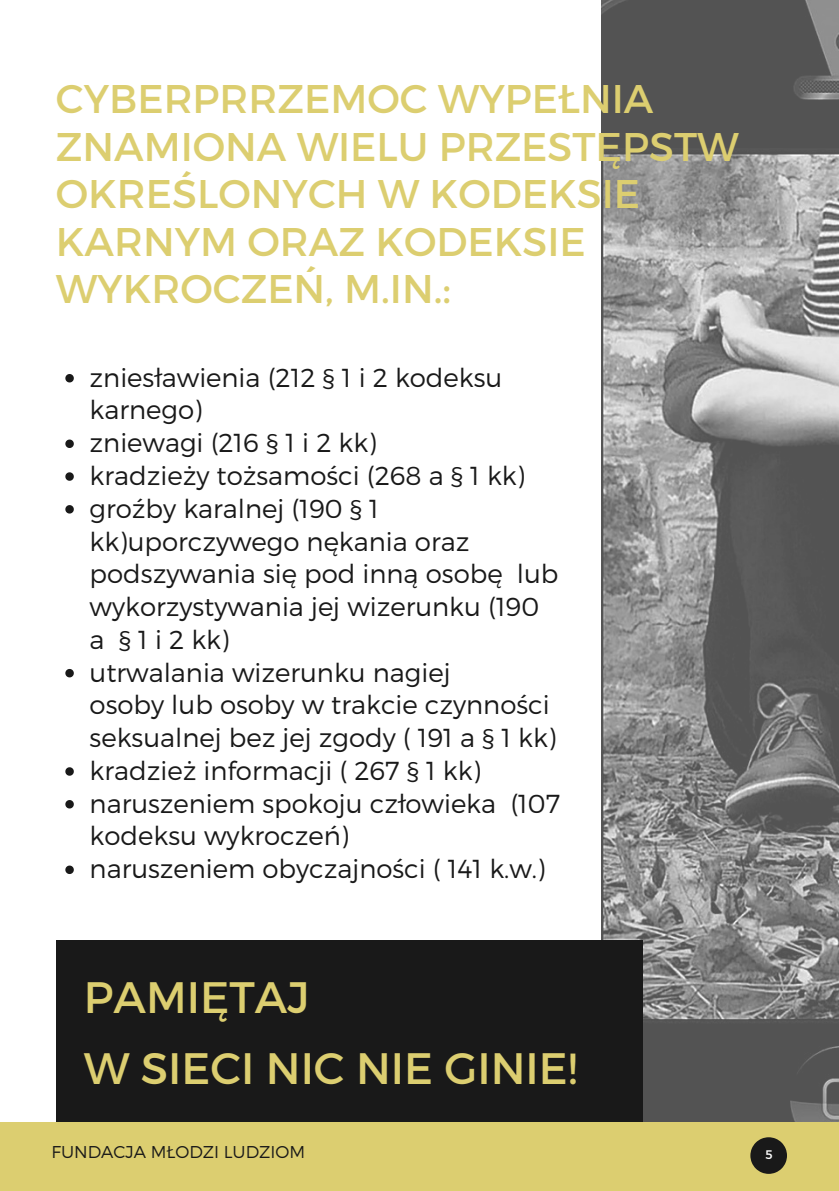
<style>
.page{position:relative;width:839px;height:1191px;background:#fff}
.page>*{position:absolute;margin:0;border:0;box-sizing:border-box;transform-origin:0 0}
.t1{font:44px "Montserrat";color:#dcce70}
.t2{font:40px/47.6px "Montserrat";color:#dcce70}
.t3{font:300 26px/32.8px "Montserrat";color:#191919}
.t4{font:300 17px "Montserrat";color:#191919}
.t5{font:12.4px "Montserrat";color:#fff}
</style>
<div class="page">
<img style="left:601px;top:0;width:237px;height:1123px">
<div style="left:56px;top:940px;width:586px;height:197px;background:#191919"></div>
<div style="left:0;top:1123px;width:838px;height:68px;background:#dcce70"></div>
<svg style="left:750px;top:1137px;width:37px;height:37px"></svg>
<svg style="left:65px;top:374px;width:9px;height:8px"></svg>
<svg style="left:65px;top:440px;width:9px;height:8px"></svg>
<svg style="left:65px;top:472px;width:9px;height:9px"></svg>
<svg style="left:65px;top:505px;width:9px;height:9px"></svg>
<svg style="left:65px;top:669px;width:9px;height:8px"></svg>
<svg style="left:65px;top:767px;width:9px;height:9px"></svg>
<svg style="left:65px;top:800px;width:9px;height:8px"></svg>
<svg style="left:65px;top:866px;width:9px;height:8px"></svg>
<p class="t2" style="left:56px;top:73px;width:684px">CYBERPRRZEMOC WYPEŁNIA<br>ZNAMIONA WIELU PRZESTĘPSTW<br>OKREŚLONYCH W KODEKSIE<br>KARNYM ORAZ KODEKSIE<br>WYKROCZEŃ, M.IN.:</p>
<p class="t3" style="left:90px;top:360px;width:414px">zniesławienia (212 § 1 i 2 kodeksu karnego)</p>
<p class="t3" style="left:90px;top:425px;width:288px">zniewagi (216 § 1 i 2 kk)</p>
<p class="t3" style="left:90px;top:458px;width:437px">kradzieży tożsamości (268 a § 1 kk)</p>
<p class="t3" style="left:90px;top:491px;width:470px">groźby karalnej (190 § 1 kk)uporczywego nękania oraz podszywania się pod inną osobę lub wykorzystywania jej wizerunku (190 a §1i2kk)</p>
<p class="t3" style="left:90px;top:655px;width:468px">utrwalania wizerunku nagiej<br>osoby lub osoby w trakcie czynności seksualnej bez jej zgody ( 191 a § 1 kk)</p>
<p class="t3" style="left:90px;top:753px;width:393px">kradzież informacji ( 267 § 1 kk)</p>
<p class="t3" style="left:90px;top:786px;width:472px">naruszeniem spokoju człowieka (107 kodeksu wykroczeń)</p>
<p class="t3" style="left:90px;top:851px;width:457px">naruszeniem obyczajności ( 141 k.w.)</p>
<p class="t1" style="left:84px;top:969px;width:227px">PAMIĘTAJ</p>
<p class="t1" style="left:84px;top:1039px;width:494px">W SIECI NIC NIE GINIE!</p>
<p class="t4" style="left:51px;top:1141px;width:255px">FUNDACJA MŁODZI LUDZIOM</p>
<p class="t5" style="left:765px;top:1146px;width:9px">5</p>
</div>
